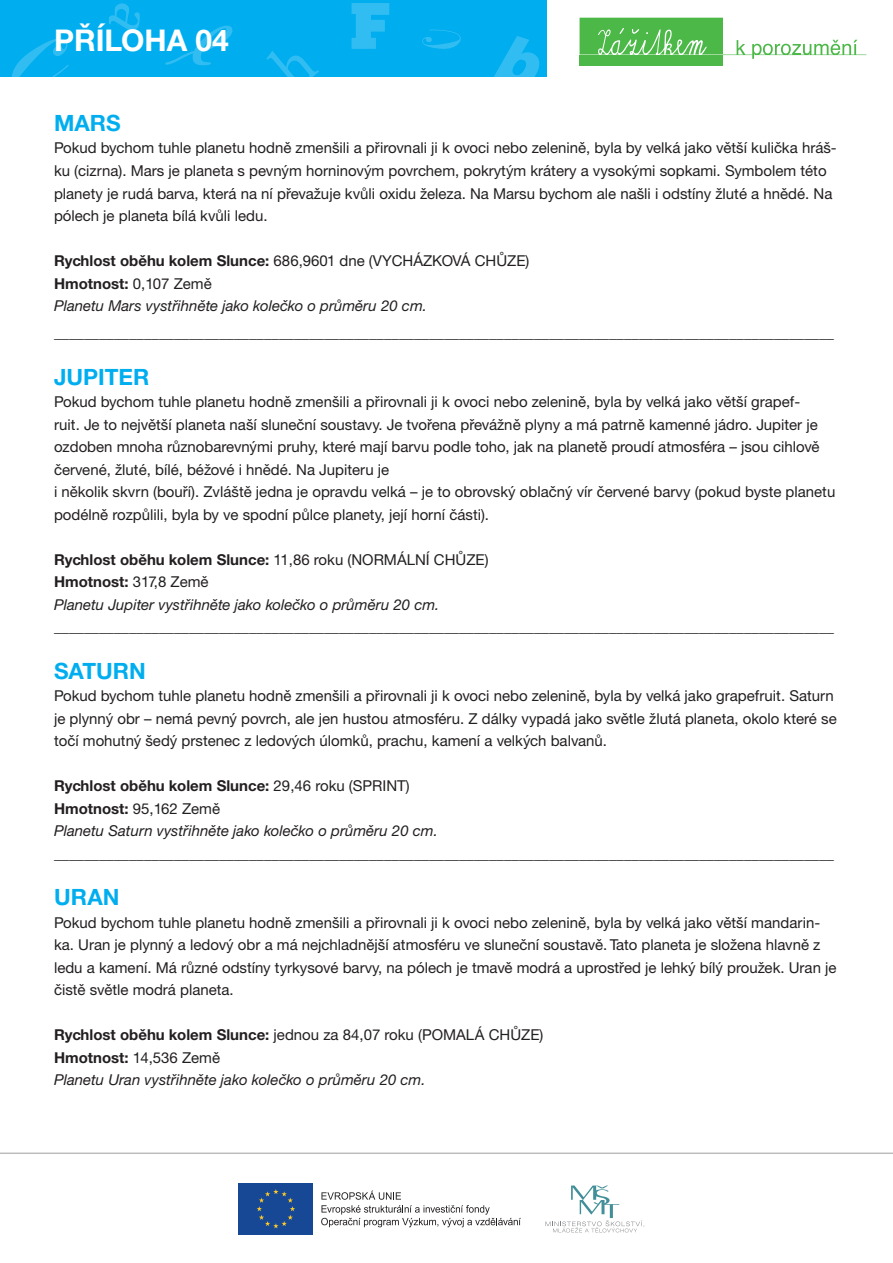
<style>
.page{position:relative;width:893px;height:1263px;background:#fff}
.page>*{position:absolute;margin:0;border:0;box-sizing:border-box;transform-origin:0 0}
.t1{font:700 30px "Helvetica Neue CE";color:#fff}
.t2{font:700 22.5px "Helvetica Neue CE";color:#00aeef}
.t3{font:15px/22.5px "Helvetica Neue CE";color:#231f20}
.t4{font:italic 15px "Helvetica Neue CE";color:#231f20}
.t5{font:700 15px "Helvetica Neue CE";color:#231f20}
.s1{font-weight:700}
.s2{font-weight:400}
</style>
<div class="page">
<div style="left:0;top:0;width:893px;height:77px;background:#00aeef"></div>
<svg style="left:109px;top:3px;width:31px;height:28px"></svg>
<svg style="left:494px;top:36px;width:46px;height:41px"></svg>
<svg style="left:12px;top:38px;width:57px;height:39px"></svg>
<svg style="left:165px;top:26px;width:67px;height:39px"></svg>
<svg style="left:352px;top:3px;width:37px;height:46px"></svg>
<svg style="left:266px;top:51px;width:53px;height:26px"></svg>
<svg style="left:422px;top:29px;width:39px;height:20px"></svg>
<div style="left:547px;top:0;width:346px;height:88px;background:#fff"></div>
<svg style="left:580px;top:17px;width:287px;height:49px"></svg>
<hr style="left:0;top:1152px;width:893px;height:2px;background:#231f20">
<svg style="left:321px;top:1190px;width:200px;height:37px"></svg>
<div style="left:237px;top:1181px;width:78px;height:56px;background:linear-gradient(to right,#fff,#fff)"></div>
<div style="left:239px;top:1183px;width:74px;height:51px;background:#174895"></div>
<svg style="left:257px;top:1189px;width:38px;height:39px"></svg>
<svg style="left:545px;top:1185px;width:100px;height:47px"></svg>
<h1 class="t1" style="left:54px;top:22px;width:176px">PŘÍLOHA 04</h1>
<p class="t2" style="left:54px;top:109px;width:68px">MARS</p>
<p class="t3" style="left:54px;top:137px;width:784px">Pokud bychom tuhle planetu hodně zmenšili a přirovnali ji k ovoci nebo zelenině, byla by velká jako větší kulička hráš&shy;ku (cizrna). Mars je planeta s pevným horninovým povrchem, pokrytým krátery a vysokými sopkami. Symbolem této planety je rudá barva, která na ní převažuje kvůli oxidu železa. Na Marsu bychom ale našli i odstíny žluté a hnědé. Na pólech je planeta bílá kvůli ledu.</p>
<p class="t3" style="left:54px;top:250px;width:477px"><span class="s1">Rychlost oběhu kolem Slunce:</span> 686,9601 dne (VYCHÁZKOVÁ CHŮZE)</p>
<p class="t5" style="left:54px;top:274px;width:159px">Hmotnost: <span class="s2">0,107 Země</span></p>
<p class="t4" style="left:54px;top:297px;width:374px">Planetu Mars vystřihněte jako kolečko o průměru 20 cm.</p>
<p class="t3" style="left:54px;top:322px;width:781px">________________________________________________________________________________________________________</p>
<p class="t2" style="left:54px;top:363px;width:97px">JUPITER</p>
<p class="t3" style="left:54px;top:391px;width:767px">Pokud bychom tuhle planetu hodně zmenšili a přirovnali ji k ovoci nebo zelenině, byla by velká jako větší grapef&shy;ruit. Je to největší planeta naší sluneční soustavy. Je tvořena převážně plyny a má patrně kamenné jádro. Jupiter je ozdoben mnoha různobarevnými pruhy, které mají barvu podle toho, jak na planetě proudí atmosféra – jsou cihlově červené, žluté, bílé, béžové i hnědé. Na Jupiteru je</p>
<p class="t3" style="left:54px;top:481px;width:783px">i několik skvrn (bouří). Zvláště jedna je opravdu velká – je to obrovský oblačný vír červené barvy (pokud byste planetu podélně rozpůlili, byla by ve spodní půlce planety, její horní části).</p>
<p class="t5" style="left:54px;top:550px;width:436px">Rychlost oběhu kolem Slunce: <span class="s2">11,86 roku (NORMÁLNÍ CHŮZE)</span></p>
<p class="t5" style="left:54px;top:572px;width:156px">Hmotnost: <span class="s2">317,8 Země</span></p>
<p class="t4" style="left:54px;top:595px;width:387px">Planetu Jupiter vystřihněte jako kolečko o průměru 20 cm.</p>
<p class="t3" style="left:54px;top:616px;width:781px">________________________________________________________________________________________________________</p>
<p class="t2" style="left:54px;top:657px;width:93px">SATURN</p>
<p class="t3" style="left:54px;top:685px;width:784px">Pokud bychom tuhle planetu hodně zmenšili a přirovnali ji k ovoci nebo zelenině, byla by velká jako grapefruit. Saturn je plynný obr – nemá pevný povrch, ale jen hustou atmosféru. Z dálky vypadá jako světle žlutá planeta, okolo které se točí mohutný šedý prstenec z ledových úlomků, prachu, kamení a velkých balvanů.</p>
<p class="t5" style="left:54px;top:776px;width:357px">Rychlost oběhu kolem Slunce: <span class="s2">29,46 roku (SPRINT)</span></p>
<p class="t3" style="left:54px;top:797px;width:168px"><span class="s1">Hmotnost:</span> 95,162 Země</p>
<p class="t4" style="left:54px;top:822px;width:385px">Planetu Saturn vystřihněte jako kolečko o průměru 20 cm.</p>
<p class="t3" style="left:54px;top:842px;width:781px">________________________________________________________________________________________________________</p>
<p class="t2" style="left:54px;top:883px;width:67px">URAN</p>
<p class="t3" style="left:54px;top:911px;width:784px">Pokud bychom tuhle planetu hodně zmenšili a přirovnali ji k ovoci nebo zelenině, byla by velká jako větší mandarin&shy;ka. Uran je plynný a ledový obr a má nejchladnější atmosféru ve sluneční soustavě. Tato planeta je složena hlavně z ledu a kamení. Má různé odstíny tyrkysové barvy, na pólech je tmavě modrá a uprostřed je lehký bílý proužek. Uran je čistě světle modrá planeta.</p>
<p class="t3" style="left:54px;top:1024px;width:491px"><span class="s1">Rychlost oběhu kolem Slunce:</span> jednou za 84,07 roku (POMALÁ CHŮZE)</p>
<p class="t3" style="left:54px;top:1046px;width:168px"><span class="s1">Hmotnost:</span> 14,536 Země</p>
<p class="t4" style="left:54px;top:1071px;width:373px">Planetu Uran vystřihněte jako kolečko o průměru 20 cm.</p>
</div>
